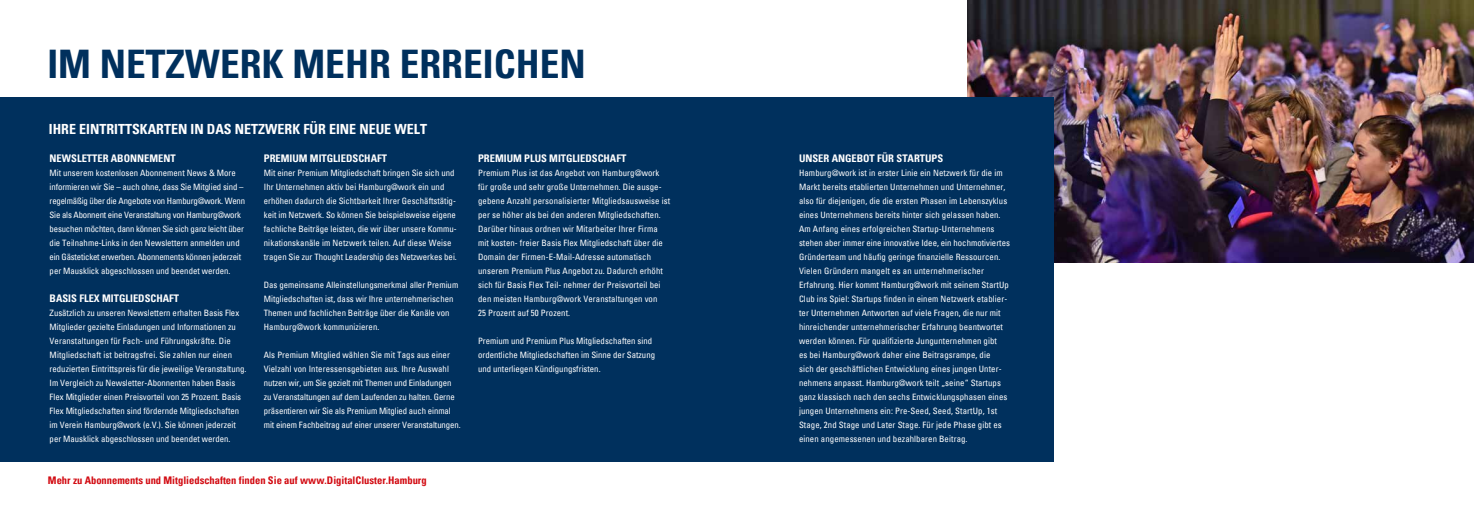
<style>
.page{position:relative;width:1474px;height:521px;background:#fff}
.page>*{position:absolute;margin:0;border:0;box-sizing:border-box;transform-origin:0 0}
.t1{font:700 condensed 39.38px "Univers";color:#00305d}
.t2{font:700 condensed 14px "Univers";color:#fff}
.t3{font:700 condensed 10.5px "Univers";color:#fff}
.t4{font:700 condensed 10.5px "Univers";color:#d20a11}
.t5{font:condensed 8.75px/14px "Univers";letter-spacing:.01em;color:#fff}
.t6{font:condensed 8.75px/14px "Univers";letter-spacing:-.02em;color:#fff}
.t7{font:condensed 8.75px/14px "Univers";letter-spacing:-.01em;color:#fff}
</style>
<div class="page">
<img style="left:967px;top:0;width:506px;height:262px">
<div style="left:0;top:97px;width:1053px;height:365px;background:#00305d"></div>
<h1 class="t1" style="left:47px;top:40px;width:540px">IM NETZWERK MEHR ERREICHEN</h1>
<h2 class="t2" style="left:49px;top:120px;width:380px">IHRE EINTRITTSKARTEN IN DAS NETZWERK FÜR EINE NEUE WELT</h2>
<p class="t3" style="left:50px;top:151px;width:128px">NEWSLETTER ABONNEMENT</p>
<p class="t6" style="left:50px;top:165px;width:197px">Mit unserem kostenlosen Abonnement News &amp; More informieren wir Sie – auch ohne, dass Sie Mitglied sind – regelmäßig über die Angebote von Hamburg@work. Wenn Sie als Abonnent eine Veranstaltung von Hamburg@work besuchen möchten, dann können Sie sich ganz leicht über die Teilnahme-Links in den Newslettern anmelden und ein Gästeticket erwerben. Abonnements können jederzeit per Mausklick abgeschlossen und beendet werden.</p>
<p class="t3" style="left:50px;top:291px;width:131px">BASIS FLEX MITGLIEDSCHAFT</p>
<p class="t5" style="left:50px;top:305px;width:198px">Zusätzlich zu unseren Newslettern erhalten Basis Flex Mitglieder gezielte Einladungen und Informationen zu Veranstaltungen für Fach- und Führungskräfte. Die Mitgliedschaft ist beitragsfrei. Sie zahlen nur einen reduzierten Eintrittspreis für die jeweilige Veranstaltung.<br>Im Vergleich zu Newsletter-Abonnenten haben Basis Flex Mitglieder einen Preisvorteil von 25 Prozent. Basis Flex Mitgliedschaften sind fördernde Mitgliedschaften im Verein Hamburg@work (e.V.). Sie können jederzeit per Mausklick abgeschlossen und beendet werden.</p>
<p class="t3" style="left:264px;top:151px;width:125px">PREMIUM MITGLIEDSCHAFT</p>
<p class="t5" style="left:264px;top:165px;width:194px">Mit einer Premium Mitgliedschaft bringen Sie sich und Ihr Unternehmen aktiv bei Hamburg@work ein und erhöhen dadurch die Sichtbarkeit Ihrer Geschäftstätig&shy;keit im Netzwerk. So können Sie beispielsweise eigene fachliche Beiträge leisten, die wir über unsere Kommu&shy;nikationskanäle im Netzwerk teilen. Auf diese Weise tragen Sie zur Thought Leadership des Netzwerkes bei.</p>
<p class="t5" style="left:264px;top:277px;width:196px">Das gemeinsame Alleinstellungsmerkmal aller Premium Mitgliedschaften ist, dass wir Ihre unternehmerischen Themen und fachlichen Beiträge über die Kanäle von Hamburg@work kommunizieren.</p>
<p class="t7" style="left:264px;top:347px;width:198px">Als Premium Mitglied wählen Sie mit Tags aus einer Vielzahl von Interessensgebieten aus. Ihre Auswahl nutzen wir, um Sie gezielt mit Themen und Einladungen zu Veranstaltungen auf dem Laufenden zu halten. Gerne präsentieren wir Sie als Premium Mitglied auch einmal mit einem Fachbeitrag auf einer unserer Veranstaltungen.</p>
<p class="t4" style="left:48px;top:473px;width:380px">Mehr zu Abonnements und Mitgliedschaften finden Sie auf www.DigitalCluster.Hamburg</p>
<p class="t3" style="left:478px;top:151px;width:150px">PREMIUM PLUS MITGLIEDSCHAFT</p>
<p class="t5" style="left:478px;top:165px;width:194px">Premium Plus ist das Angebot von Hamburg@work für große und sehr große Unternehmen. Die ausge&shy;gebene Anzahl personalisierter Mitgliedsausweise ist per se höher als bei den anderen Mitgliedschaften.<br>Darüber hinaus ordnen wir Mitarbeiter Ihrer Firma mit kosten- freier Basis Flex Mitgliedschaft über die Domain der Firmen-E-Mail-Adresse automatisch unserem Premium Plus Angebot zu. Dadurch erhöht sich für Basis Flex Teil- nehmer der Preisvorteil bei den meisten Hamburg@work Veranstaltungen von<br>25 Prozent auf 50 Prozent.</p>
<p class="t5" style="left:478px;top:333px;width:178px">Premium und Premium Plus Mitgliedschaften sind ordentliche Mitgliedschaften im Sinne der Satzung und unterliegen Kündigungsfristen.</p>
<p class="t3" style="left:799px;top:151px;width:146px">UNSER ANGEBOT FÜR STARTUPS</p>
<p class="t5" style="left:799px;top:165px;width:212px">Hamburg@work ist in erster Linie ein Netzwerk für die im Markt bereits etablierten Unternehmen und Unternehmer, also für diejenigen, die die ersten Phasen im Lebenszyklus eines Unternehmens bereits hinter sich gelassen haben.<br>Am Anfang eines erfolgreichen Startup-Unternehmens stehen aber immer eine innovative Idee, ein hochmotiviertes Gründerteam und häufig geringe finanzielle Ressourcen.<br>Vielen Gründern mangelt es an unternehmerischer Erfahrung. Hier kommt Hamburg@work mit seinem StartUp Club ins Spiel: Startups finden in einem Netzwerk etablier&shy;ter Unternehmen Antworten auf viele Fragen, die nur mit hinreichender unternehmerischer Erfahrung beantwortet werden können. Für qualifizierte Jungunternehmen gibt<br>es bei Hamburg@work daher eine Beitragsrampe, die<br>sich der geschäftlichen Entwicklung eines jungen Unter&shy;nehmens anpasst. Hamburg@work teilt „seine“ Startups ganz klassisch nach den sechs Entwicklungsphasen eines jungen Unternehmens ein: Pre-Seed, Seed, StartUp, 1st Stage, 2nd Stage und Later Stage. Für jede Phase gibt es einen angemessenen und bezahlbaren Beitrag.</p>
</div>
